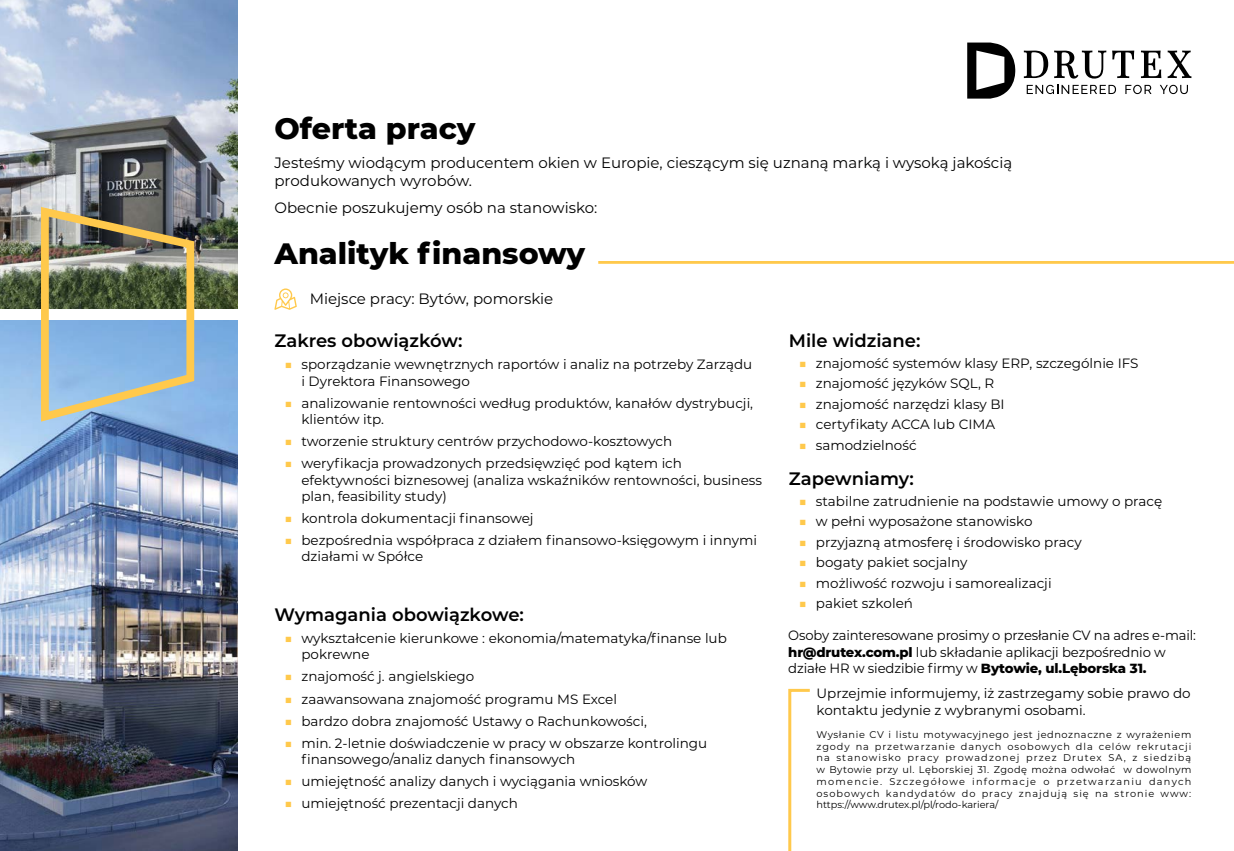
<style>
.page{position:relative;width:1234px;height:851px;background:#fff}
.page>*{position:absolute;margin:0;border:0;box-sizing:border-box;transform-origin:0 0}
.t1{font:800 30px "Montserrat";color:#000}
.t2{font:600 18px "Montserrat";color:#000}
.t3{font:15px/18px "Montserrat";color:#000}
.t4{font:13.5px/16.2px "Montserrat";color:#000}
.t5{font:9.75px/11.7px "Montserrat";color:#000;text-align:justify}
.s1{color:#ffc94c}
.s2{font-weight:800}
</style>
<div class="page">
<img style="left:0;top:0;width:237px;height:308px">
<img style="left:0;top:321px;width:237px;height:529px">
<svg style="left:788px;top:688px;width:22px;height:162px"></svg>
<hr style="left:598px;top:261px;width:635px;height:3px;background:#ffc94c">
<svg style="left:274px;top:288px;width:23px;height:22px"></svg>
<svg style="left:967px;top:43px;width:48px;height:56px"></svg>
<svg style="left:1167px;top:51px;width:24px;height:27px"></svg>
<svg style="left:1023px;top:51px;width:24px;height:27px"></svg>
<svg style="left:1054px;top:51px;width:79px;height:28px"></svg>
<svg style="left:1140px;top:51px;width:21px;height:27px"></svg>
<svg style="left:1026px;top:85px;width:89px;height:9px"></svg>
<svg style="left:1125px;top:85px;width:26px;height:9px"></svg>
<svg style="left:1160px;top:85px;width:27px;height:9px"></svg>
<img style="left:37px;top:202px;width:163px;height:224px">
<h1 class="t1" style="left:274px;top:107px;width:202px">Oferta pracy</h1>
<p class="t3" style="left:274px;top:153px;width:739px">Jesteśmy wiodącym producentem okien w Europie, cieszącym się uznaną marką i wysoką jakością produkowanych wyrobów.</p>
<p class="t3" style="left:274px;top:198px;width:324px">Obecnie poszukujemy osób na stanowisko:</p>
<h1 class="t1" style="left:274px;top:231px;width:312px">Analityk finansowy</h1>
<p class="t3" style="left:310px;top:289px;width:245px">Miejsce pracy: Bytów, pomorskie</p>
<h2 class="t2" style="left:274px;top:328px;width:190px">Zakres obowiązków:</h2>
<p class="t4" style="left:301px;top:356px;width:452px;text-indent:-17px"><span class="s1">■</span> sporządzanie wewnętrznych raportów i analiz na potrzeby Zarządu i Dyrektora Finansowego</p>
<p class="t4" style="left:301px;top:394px;width:453px;text-indent:-17px"><span class="s1">■</span> analizowanie rentowności według produktów, kanałów dystrybucji, klientów itp.</p>
<p class="t4" style="left:284px;top:432px;width:389px"><span class="s1">■</span> tworzenie struktury centrów przychodowo-kosztowych</p>
<p class="t4" style="left:301px;top:455px;width:462px;text-indent:-17px"><span class="s1">■</span> weryfikacja prowadzonych przedsięwzięć pod kątem ich efektywności biznesowej (analiza wskaźników rentowności, business plan, feasibility study)</p>
<p class="t4" style="left:284px;top:509px;width:250px"><span class="s1">■</span> kontrola dokumentacji finansowej</p>
<p class="t4" style="left:301px;top:531px;width:457px;text-indent:-17px"><span class="s1">■</span> bezpośrednia współpraca z działem finansowo-księgowym i innymi działami w Spółce</p>
<h2 class="t2" style="left:788px;top:328px;width:133px">Mile widziane:</h2>
<p class="t4" style="left:798px;top:354px;width:341px"><span class="s1">■</span> znajomość systemów klasy ERP, szczególnie IFS</p>
<p class="t4" style="left:798px;top:374px;width:197px"><span class="s1">■</span> znajomość języków SQL, R</p>
<p class="t4" style="left:798px;top:395px;width:207px"><span class="s1">■</span> znajomość narzędzi klasy BI</p>
<p class="t4" style="left:798px;top:415px;width:198px"><span class="s1">■</span> certyfikaty ACCA lub CIMA</p>
<p class="t4" style="left:798px;top:436px;width:119px"><span class="s1">■</span> samodzielność</p>
<h2 class="t2" style="left:788px;top:466px;width:126px">Zapewniamy:</h2>
<p class="t4" style="left:798px;top:492px;width:365px"><span class="s1">■</span> stabilne zatrudnienie na podstawie umowy o pracę</p>
<p class="t4" style="left:798px;top:513px;width:235px"><span class="s1">■</span> w pełni wyposażone stanowisko</p>
<p class="t4" style="left:798px;top:533px;width:284px"><span class="s1">■</span> przyjazną atmosferę i środowisko pracy</p>
<p class="t4" style="left:798px;top:554px;width:170px"><span class="s1">■</span> bogaty pakiet socjalny</p>
<p class="t4" style="left:798px;top:574px;width:254px"><span class="s1">■</span> możliwość rozwoju i samorealizacji</p>
<p class="t4" style="left:798px;top:594px;width:116px"><span class="s1">■</span> pakiet szkoleń</p>
<h2 class="t2" style="left:274px;top:601px;width:251px">Wymagania obowiązkowe:</h2>
<p class="t4" style="left:301px;top:629px;width:427px;text-indent:-17px"><span class="s1">■</span> wykształcenie kierunkowe : ekonomia/matematyka/finanse lub pokrewne</p>
<p class="t4" style="left:284px;top:667px;width:191px"><span class="s1">■</span> znajomość j. angielskiego</p>
<p class="t4" style="left:284px;top:690px;width:334px"><span class="s1">■</span> zaawansowana znajomość programu MS Excel</p>
<p class="t4" style="left:284px;top:712px;width:364px"><span class="s1">■</span> bardzo dobra znajomość Ustawy o Rachunkowości,</p>
<p class="t4" style="left:301px;top:734px;width:407px;text-indent:-17px"><span class="s1">■</span> min. 2-letnie doświadczenie w pracy w obszarze kontrolingu finansowego/analiz danych finansowych</p>
<p class="t4" style="left:284px;top:772px;width:364px"><span class="s1">■</span> umiejętność analizy danych i wyciągania wniosków</p>
<p class="t4" style="left:284px;top:794px;width:235px"><span class="s1">■</span> umiejętność prezentacji danych</p>
<p class="t4" style="left:788px;top:626px;width:409px">Osoby zainteresowane prosimy o przesłanie CV na adres e-mail: <span class="s2">hr@drutex.com.pl</span> lub składanie aplikacji bezpośrednio w działe HR w siedzibie firmy w <span class="s2">Bytowie, ul.Lęborska 31.</span></p>
<p class="t4" style="left:816px;top:684px;width:375px">Uprzejmie informujemy, iż zastrzegamy sobie prawo do kontaktu jedynie z wybranymi osobami.</p>
<p class="t5" style="left:816px;top:728px;width:376px">Wysłanie CV i listu motywacyjnego jest jednoznaczne z wyrażeniem zgody na przetwarzanie danych osobowych dla celów rekrutacji na stanowisko pracy prowadzonej przez Drutex SA, z siedzibą w Bytowie przy ul. Lęborskiej 31. Zgodę można odwołać w dowolnym momencie. Szczegółowe informacje o przetwarzaniu danych osobowych kandydatów do pracy znajdują się na stronie www: https://www.drutex.pl/pl/rodo-kariera/</p>
</div>
